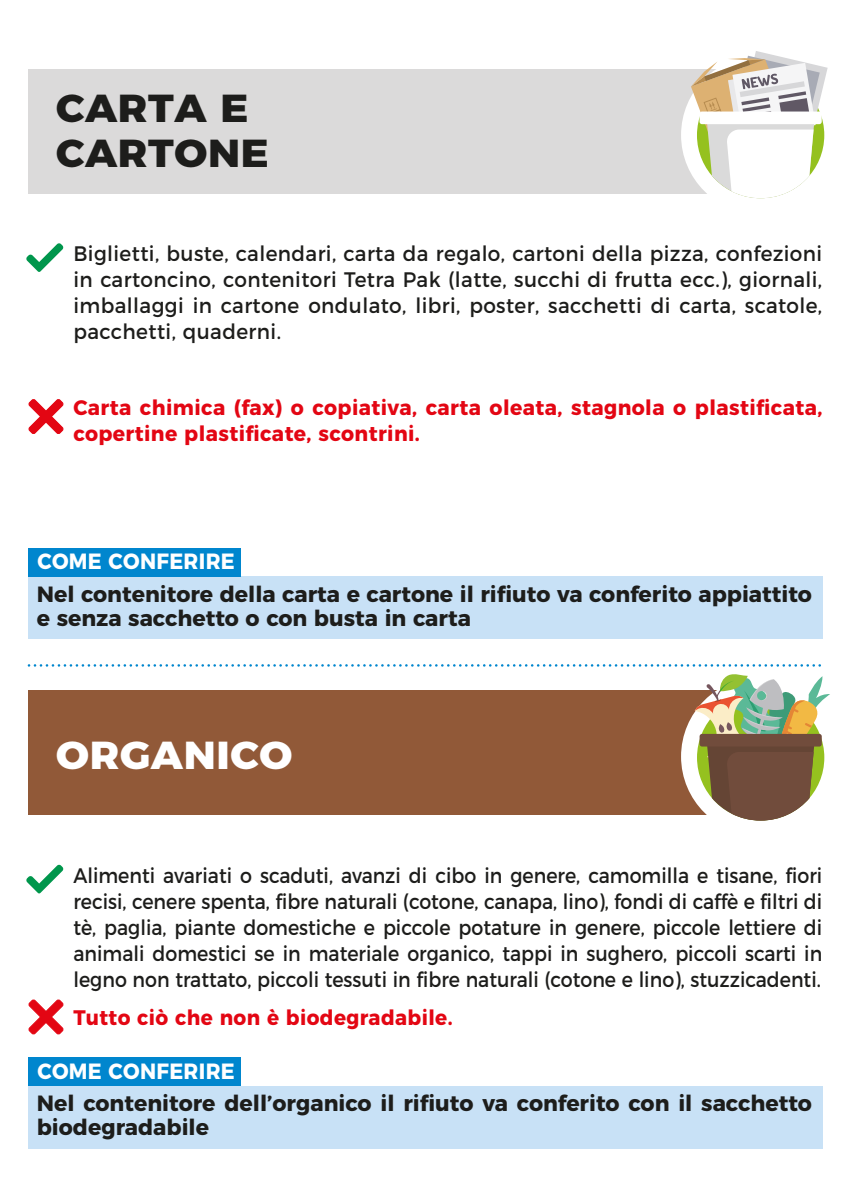
<style>
.page{position:relative;width:851px;height:1191px;background:#fff}
.page>*{position:absolute;margin:0;border:0;box-sizing:border-box;transform-origin:0 0}
.t1{font:800 39px/45.6px "Montserrat";letter-spacing:.015em;color:#1d1d1b;scale:1.05 1}
.t2{font:800 39px "Montserrat";letter-spacing:.015em;color:#fff;scale:1.05 1}
.t3{font:700 22px/24px "Montserrat";color:#1d1d1b}
.t4{font:700 22px "Montserrat";letter-spacing:.015em;color:#fff;scale:.93 1}
.t5{font:21px/26px "Montserrat";color:#1d1d1b;text-align:justify;scale:.9 1}
.t6{font:21px/26px "Montserrat";color:#1d1d1b;text-align:justify;scale:.95 1}
.t7{font:700 21px/26px "Montserrat";letter-spacing:.02em;color:#e30613}
.t8{font:700 21px "Montserrat";letter-spacing:.02em;color:#e30613;scale:.95 1}
</style>
<div class="page">
<svg style="left:29px;top:664px;width:792px;height:2px"></svg>
<div style="left:29px;top:69px;width:690px;height:125px;background:#dbdada"></div>
<div style="left:681px;top:56px;width:158px;height:158px;background:#fff;border-radius:50%"></div>
<svg style="left:26px;top:243px;width:37px;height:29px"></svg>
<svg style="left:28px;top:399px;width:36px;height:35px"></svg>
<div style="left:29px;top:576px;width:793px;height:63px;background:#c8e1f6"></div>
<div style="left:29px;top:548px;width:212px;height:28px;background:#0086ce"></div>
<div style="left:29px;top:1086px;width:793px;height:62px;background:#c8e1f6"></div>
<div style="left:29px;top:1057px;width:212px;height:29px;background:#0086ce"></div>
<div style="left:29px;top:690px;width:690px;height:125px;background:#915938"></div>
<div style="left:681px;top:677px;width:158px;height:159px;background:#fff;border-radius:50%"></div>
<svg style="left:26px;top:864px;width:37px;height:29px"></svg>
<svg style="left:28px;top:999px;width:36px;height:36px"></svg>
<svg style="left:690px;top:51px;width:137px;height:147px"></svg>
<div style="left:699px;top:111px;width:122px;height:13px;background:#fff;border-radius:2px"></div>
<svg style="left:694px;top:674px;width:136px;height:146px"></svg>
<div style="left:699px;top:734px;width:122px;height:12px;background:#714c3c;border-radius:2px"></div>
<h1 class="t1" style="left:56px;top:82px;width:204px">CARTA E<br>CARTONE</h1>
<p class="t6" style="left:73px;top:239px;width:789px">Biglietti, buste, calendari, carta da regalo, cartoni della pizza, confezioni in cartoncino, contenitori Tetra Pak (latte, succhi di frutta ecc.), giornali, imballaggi in cartone ondulato, libri, poster, sacchetti di carta, scatole, pacchetti, quaderni.</p>
<p class="t7" style="left:73px;top:393px;width:750px">Carta chimica (fax) o copiativa, carta oleata, stagnola o plastificata, copertine plastificate, scontrini.</p>
<p class="t4" style="left:37px;top:543px;width:213px">COME CONFERIRE</p>
<p class="t3" style="left:37px;top:580px;width:776px">Nel contenitore della carta e cartone il rifiuto va conferito appiattito e senza sacchetto o con busta in carta</p>
<h1 class="t2" style="left:56px;top:722px;width:226px">ORGANICO</h1>
<p class="t5" style="left:73px;top:860px;width:833px">Alimenti avariati o scaduti, avanzi di cibo in genere, camomilla e tisane, fiori recisi, cenere spenta, fibre naturali (cotone, canapa, lino), fondi di caffè e filtri di tè, paglia, piante domestiche e piccole potature in genere, piccole lettiere di animali domestici se in materiale organico, tappi in sughero, piccoli scarti in legno non trattato, piccoli tessuti in fibre naturali (cotone e lino), stuzzicadenti.</p>
<p class="t8" style="left:73px;top:1000px;width:400px">Tutto ciò che non è biodegradabile.</p>
<p class="t4" style="left:37px;top:1053px;width:213px">COME CONFERIRE</p>
<p class="t3" style="left:37px;top:1089px;width:776px">Nel contenitore dell’organico il rifiuto va conferito con il sacchetto biodegradabile</p>
</div>
